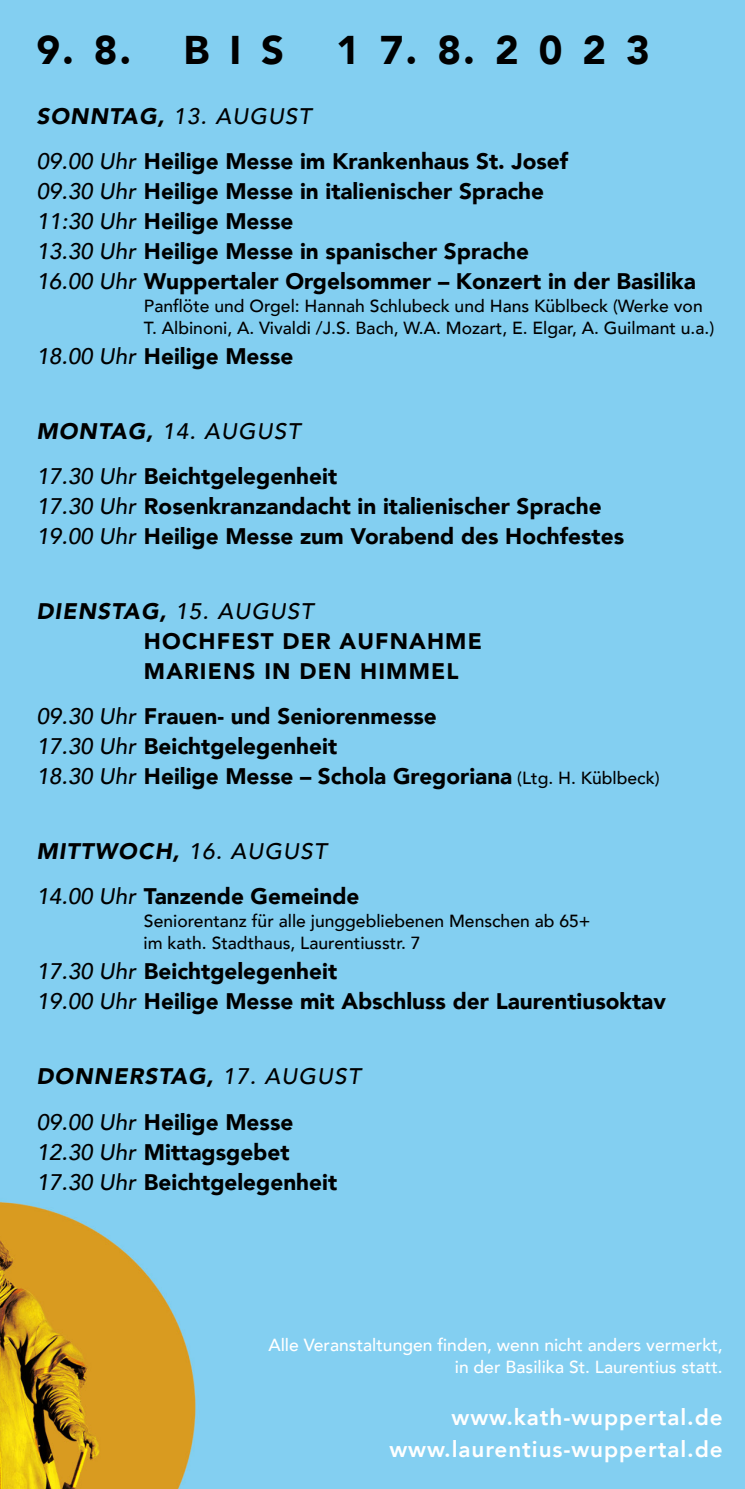
<style>
.page{position:relative;width:745px;height:1489px;background:#fff}
.page>*{position:absolute;margin:0;border:0;box-sizing:border-box;transform-origin:0 0}
.t1{font:900 40px "Avenir";letter-spacing:.5em;color:#000}
.t2{font:900 22.5px/30px "Avenir";color:#000}
.t3{font:italic 500 22.5px/45px "Avenir";letter-spacing:.05em;color:#000}
.t4{font:900 22.5px/30px "Avenir";letter-spacing:.05em;color:#000}
.t5{font:800 22.5px/32.5px "Avenir";letter-spacing:.04em;color:#fff;text-align:right}
.t6{font:500 17.5px/22.5px "Avenir";color:#000}
.t7{font:500 17.5px/22.5px "Avenir";color:#fff;text-align:right}
.s1{font-style:italic}
.s2{font-weight:500;font-style:italic}
.s3{font-weight:900}
.s4{font-weight:900;font-style:normal}
.s5{font-weight:500;font-size:17.5px}
</style>
<div class="page">
<div style="left:0;top:0;width:744px;height:1488px;background:#83cff1"></div>
<h1 class="t1" style="left:36px;top:16px;width:97px">9. 8.</h1>
<h1 class="t1" style="left:183px;top:16px;width:102px">BIS</h1>
<h1 class="t1" style="left:336px;top:16px;width:315px">17.8.2023</h1>
<p class="t2" style="left:36px;top:93px;width:533px;line-height:45px"><span class="s1">SONNTAG,</span> <span class="s2">13. AUGUST<br>09.00 Uhr</span> Heilige Messe im Krankenhaus St. Josef</p>
<p class="t2" style="left:36px;top:175px;width:660px"><span class="s2">09.30 Uhr</span> Heilige Messe in italienischer Sprache<br><span class="s2">11:30 Uhr</span> Heilige Messe<br><span class="s2">13.30 Uhr</span> Heilige Messe in spanischer Sprache<br><span class="s2">16.00 Uhr</span> Wuppertaler Orgelsommer – Konzert in der Basilika</p>
<p class="t6" style="left:144px;top:293px;width:571px">Panflöte und Orgel: Hannah Schlubeck und Hans Küblbeck (Werke von<br>T. Albinoni, A. Vivaldi /J.S. Bach, W.A. Mozart, E. Elgar, A. Guilmant u.a.)</p>
<p class="t2" style="left:36px;top:341px;width:258px"><span class="s2">18.00 Uhr</span> Heilige Messe</p>
<p class="t3" style="left:36px;top:409px;width:302px"><span class="s3">MONTAG,</span> 14. AUGUST<br>17.30 Uhr <span class="s4">Beichtgelegenheit</span></p>
<p class="t2" style="left:36px;top:490px;width:589px"><span class="s2">17.30 Uhr</span> Rosenkranzandacht in italienischer Sprache<br><span class="s2">19.00 Uhr</span> Heilige Messe zum Vorabend des Hochfestes</p>
<p class="t4" style="left:144px;top:595px;width:339px;text-indent:-108px"><span class="s1">DIENSTAG,</span> <span class="s2">15. AUGUST<br></span>HOCHFEST DER AUFNAHME<br>MARIENS IN DEN HIMMEL</p>
<p class="t2" style="left:36px;top:700px;width:624px"><span class="s2">09.30 Uhr</span> Frauen- und Seniorenmesse<br><span class="s2">17.30 Uhr</span> Beichtgelegenheit<br><span class="s2">18.30 Uhr</span> Heilige Messe – Schola Gregoriana <span class="s5">(Ltg. H. Küblbeck)</span></p>
<p class="t3" style="left:36px;top:829px;width:324px"><span class="s3">MITTWOCH,</span> 16. AUGUST<br>14.00 Uhr <span class="s4">Tanzende Gemeinde</span></p>
<p class="t6" style="left:143px;top:908px;width:448px">Seniorentanz für alle junggebliebenen Menschen ab 65+ im kath. Stadthaus, Laurentiusstr. 7</p>
<p class="t2" style="left:36px;top:956px;width:630px"><span class="s2">17.30 Uhr</span> Beichtgelegenheit<br><span class="s2">19.00 Uhr</span> Heilige Messe mit Abschluss der Laurentiusoktav</p>
<p class="t3" style="left:36px;top:1054px;width:326px"><span class="s3">DONNERSTAG,</span> 17. AUGUST<br>09.00 Uhr <span class="s4">Heilige Messe</span></p>
<p class="t2" style="left:36px;top:1135px;width:302px"><span class="s2">12.30 Uhr</span> Mittagsgebet<br><span class="s2">17.30 Uhr</span> Beichtgelegenheit</p>
<p class="t7" style="left:268px;top:1331px;width:455px">Alle Veranstaltungen finden, wenn nicht anders vermerkt, in der Basilika St. Laurentius statt.</p>
<p class="t5" style="left:389px;top:1400px;width:335px">www.kath-wuppertal.de www.laurentius-wuppertal.de</p>
</div>
